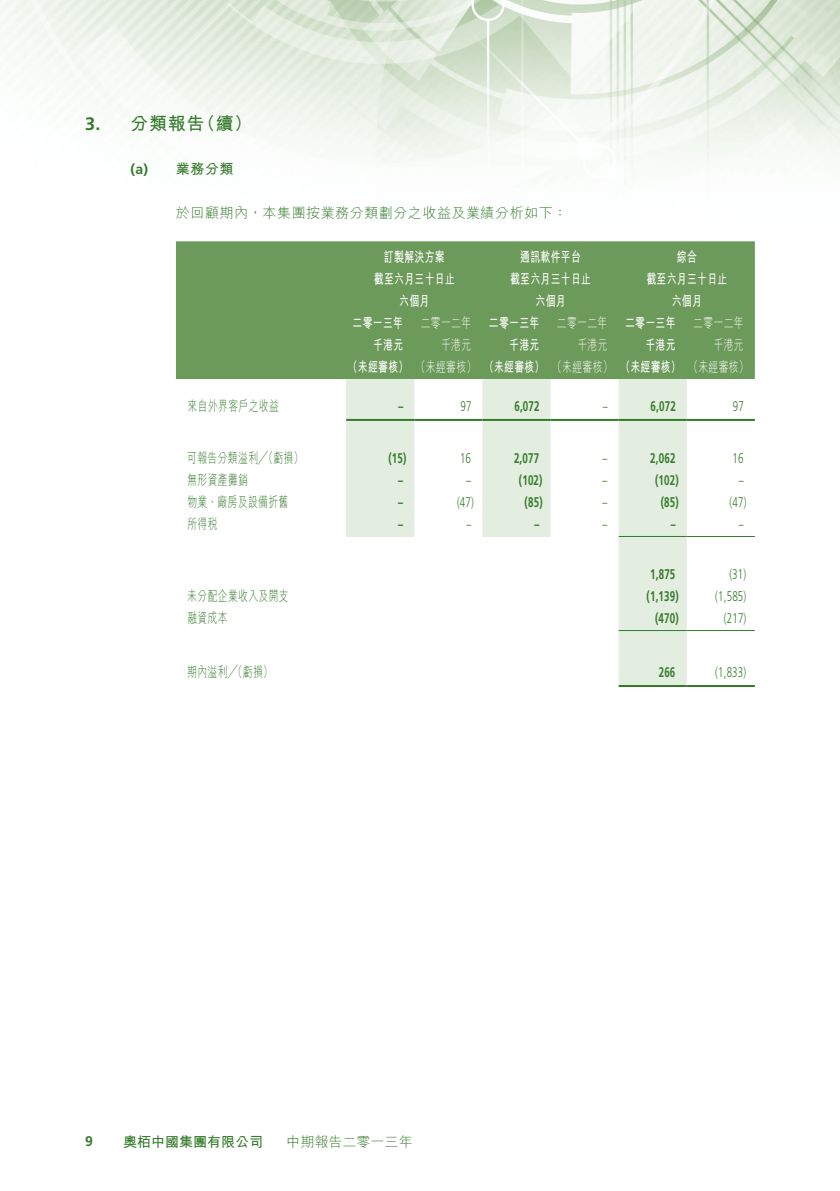
<style>
.page{position:relative;width:840px;height:1191px;background:#fff}
.page>*{position:absolute;margin:0;border:0;box-sizing:border-box;transform-origin:0 0}
.t1{font:700 18px "M Hei HK";color:#357b2b}
.t2{font:700 18px "Frutiger LT Std";color:#357b2b}
.t3{font:700 14px/22px "M Hei HK";letter-spacing:.035em;color:#fff;text-align:center;scale:.7 1}
.t4{font:700 14px "Frutiger LT Std";letter-spacing:.015em;color:#357b2b;scale:.7 1}
.t5{font:300 14px "M Hei HK";letter-spacing:.035em;color:#357b2b;scale:.7 1}
.t6{font:300 14px "Frutiger LT Std";letter-spacing:.015em;color:#357b2b;scale:.7 1}
.t7{font:300 14px "M Hei HK";letter-spacing:.035em;color:#357b2b}
.t8{font:300 14px "M Hei HK";letter-spacing:.035em;color:#fff;scale:.7 1}
.t9{font:700 14px "M Hei HK";color:#357b2b}
.t10{font:300 14px "M Hei HK";color:#357b2b}
.t11{font:700 14px "Frutiger LT Std";letter-spacing:.015em;color:#357b2b}
.s1{font-weight:300}
</style>
<div class="page">
<img style="left:0;top:0;width:839px;height:255px">
<div style="left:176px;top:241px;width:578px;height:138px;background:#6c9a5a"></div>
<svg style="left:346px;top:379px;width:340px;height:306px"></svg>
<hr style="left:346px;top:419px;width:68px;height:2px;background:#357b2b">
<hr style="left:414px;top:419px;width:68px;height:2px;background:#357b2b">
<hr style="left:482px;top:419px;width:68px;height:2px;background:#357b2b">
<hr style="left:550px;top:419px;width:68px;height:2px;background:#357b2b">
<hr style="left:618px;top:419px;width:68px;height:2px;background:#357b2b">
<hr style="left:686px;top:419px;width:68px;height:2px;background:#357b2b">
<hr style="left:618px;top:536px;width:68px;height:1px;background:#357b2b">
<hr style="left:686px;top:536px;width:68px;height:1px;background:#357b2b">
<hr style="left:618px;top:630px;width:68px;height:1px;background:#357b2b">
<hr style="left:686px;top:630px;width:68px;height:1px;background:#357b2b">
<hr style="left:618px;top:685px;width:68px;height:2px;background:#357b2b">
<hr style="left:686px;top:685px;width:68px;height:2px;background:#357b2b">
<p class="t2" style="left:85px;top:113px;width:17px">3.</p>
<p class="t1" style="left:197px;top:110px;width:56px">（續(</p>
<p class="t1" style="left:130px;top:110px;width:75px">分類報告</p>
<p class="t11" style="left:130px;top:160px;width:19px">)a(</p>
<p class="t9" style="left:176px;top:158px;width:59px">業務分類</p>
<p class="t7" style="left:176px;top:205px;width:392px">於回顧期內，本集團按業務分類劃分之收益及業績分析如下：</p>
<p class="t3" style="left:373px;top:244px;width:117px">訂製解決方案<br>截至六月三十日止六個月</p>
<p class="t3" style="left:510px;top:244px;width:117px">通訊軟件平台<br>截至六月三十日止六個月</p>
<p class="t3" style="left:646px;top:244px;width:117px">綜合<br>截至六月三十日止六個月</p>
<p class="t8" style="left:692px;top:315px;width:74px">二零一二年</p>
<p class="t8" style="left:420px;top:315px;width:74px">二零一二年</p>
<p class="t8" style="left:556px;top:315px;width:74px">二零一二年</p>
<p class="t3" style="left:352px;top:310px;width:74px">二零一三年</p>
<p class="t3" style="left:488px;top:310px;width:74px">二零一三年</p>
<p class="t3" style="left:624px;top:310px;width:74px">二零一三年</p>
<p class="t5" style="left:187px;top:398px;width:132px">來自外界客戶之收益</p>
<p class="t8" style="left:441px;top:337px;width:45px">千港元</p>
<p class="t8" style="left:577px;top:337px;width:45px">千港元</p>
<p class="t8" style="left:713px;top:337px;width:45px">千港元</p>
<p class="t3" style="left:347px;top:332px;width:574px;text-align:left;text-indent:25px">千港元<br>（未經審核） <span class="s1">（未經審核）</span> （未經審核） <span class="s1">（未經審核）</span> （未經審核） <span class="s1">（未經審核(</span></p>
<p class="t6" style="left:732px;top:398px;width:17px">97</p>
<p class="t3" style="left:509px;top:332px;width:45px">千港元</p>
<p class="t3" style="left:645px;top:332px;width:45px">千港元</p>
<p class="t4" style="left:514px;top:397px;width:37px">6,072</p>
<p class="t4" style="left:650px;top:397px;width:37px">6,072</p>
<p class="t6" style="left:460px;top:398px;width:17px">97</p>
<p class="t4" style="left:398px;top:397px;width:8px">–</p>
<p class="t6" style="left:602px;top:398px;width:9px">–</p>
<p class="t5" style="left:187px;top:451px;width:167px">可報告分類溢利╱（虧損(</p>
<p class="t4" style="left:388px;top:450px;width:27px">)15(</p>
<p class="t6" style="left:460px;top:450px;width:17px">16</p>
<p class="t4" style="left:513px;top:450px;width:37px">2,077</p>
<p class="t6" style="left:602px;top:450px;width:9px">–</p>
<p class="t4" style="left:650px;top:450px;width:37px">2,062</p>
<p class="t6" style="left:732px;top:450px;width:17px">16</p>
<p class="t5" style="left:187px;top:473px;width:88px">無形資產攤銷</p>
<p class="t4" style="left:398px;top:472px;width:8px">–</p>
<p class="t6" style="left:466px;top:472px;width:9px">–</p>
<p class="t4" style="left:518px;top:472px;width:35px">)102(</p>
<p class="t6" style="left:602px;top:472px;width:9px">–</p>
<p class="t4" style="left:654px;top:472px;width:35px">)102(</p>
<p class="t6" style="left:738px;top:472px;width:9px">–</p>
<p class="t5" style="left:187px;top:495px;width:146px">物業、廠房及設備折舊</p>
<p class="t4" style="left:398px;top:494px;width:8px">–</p>
<p class="t6" style="left:457px;top:494px;width:26px">)47(</p>
<p class="t4" style="left:524px;top:494px;width:27px">)85(</p>
<p class="t6" style="left:602px;top:494px;width:9px">–</p>
<p class="t4" style="left:660px;top:494px;width:27px">)85(</p>
<p class="t6" style="left:729px;top:494px;width:26px">)47(</p>
<p class="t5" style="left:187px;top:517px;width:45px">所得稅</p>
<p class="t4" style="left:398px;top:516px;width:9px">–</p>
<p class="t6" style="left:466px;top:516px;width:8px">–</p>
<p class="t4" style="left:534px;top:516px;width:9px">–</p>
<p class="t6" style="left:602px;top:516px;width:9px">–</p>
<p class="t4" style="left:670px;top:516px;width:9px">–</p>
<p class="t6" style="left:738px;top:516px;width:9px">–</p>
<p class="t4" style="left:649px;top:566px;width:37px">1,875</p>
<p class="t6" style="left:729px;top:566px;width:26px">)31(</p>
<p class="t5" style="left:187px;top:589px;width:146px">未分配企業收入及開支</p>
<p class="t4" style="left:646px;top:588px;width:47px">)1,139(</p>
<p class="t6" style="left:715px;top:588px;width:46px">)1,585(</p>
<p class="t5" style="left:187px;top:611px;width:59px">融資成本</p>
<p class="t4" style="left:654px;top:610px;width:35px">)470(</p>
<p class="t6" style="left:723px;top:610px;width:34px">)217(</p>
<p class="t5" style="left:187px;top:664px;width:124px">期內溢利╱（虧損(</p>
<p class="t4" style="left:658px;top:663px;width:25px">266</p>
<p class="t6" style="left:714px;top:664px;width:46px">)1,833(</p>
<p class="t11" style="left:85px;top:1132px;width:9px">9</p>
<p class="t9" style="left:123px;top:1131px;width:142px">奧栢中國集團有限公司</p>
<p class="t10" style="left:286px;top:1134px;width:127px">中期報告二零一三年</p>
</div>
